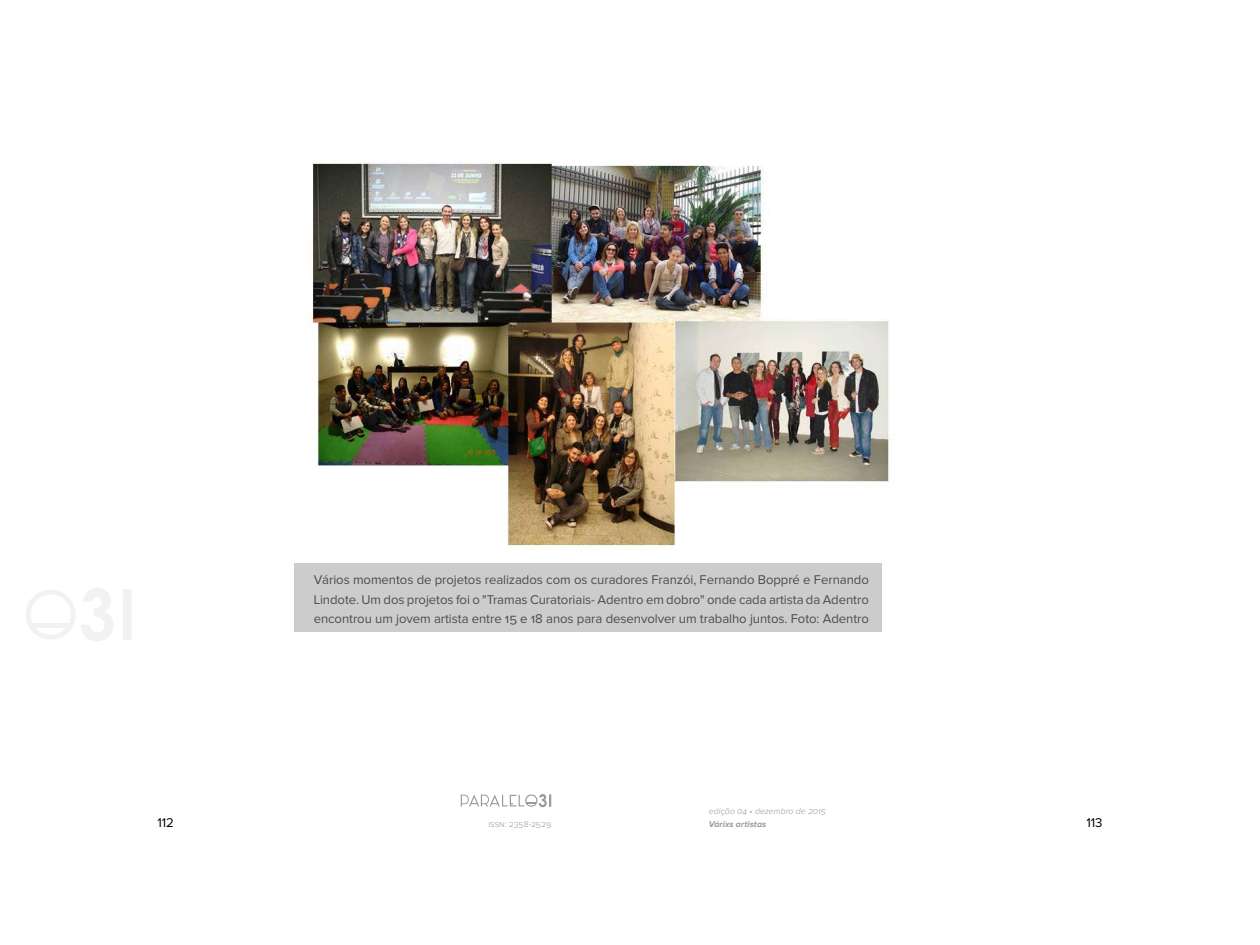
<style>
.page{position:relative;width:1260px;height:945px;background:#fff}
.page>*{position:absolute;margin:0;border:0;box-sizing:border-box;transform-origin:0 0}
.t1{font:13.12px/19.7px "Proxima Nova";letter-spacing:-.005em;color:#4d4d4d;text-align:justify}
.t2{font:13.12px "Proxima Nova";color:#000}
.t3{font:italic 300 8.75px "Proxima Nova";color:#999}
.t4{font:300 8.75px "Proxima Nova";letter-spacing:.005em;color:#999}
.t5{font:italic 700 8.75px "Proxima Nova";letter-spacing:.005em;color:#999}
</style>
<div class="page">
<svg style="left:123px;top:589px;width:8px;height:51px"></svg>
<svg style="left:26px;top:588px;width:87px;height:53px"></svg>
<svg style="left:461px;top:794px;width:90px;height:13px"></svg>
<img style="left:311px;top:161px;width:579px;height:387px">
<div style="left:294px;top:563px;width:588px;height:69px;background:#ccc"></div>
<p class="t2" style="left:158px;top:817px;width:18px">112</p>
<p class="t1" style="left:314px;top:570px;width:557px">Vários momentos de projetos realizados com os curadores Franzói, Fernando Boppré e Fernando Lindote. Um dos projetos foi o "Tramas Curatoriais- Adentro em dobro" onde cada artista da Adentro encontrou um jovem artista entre 15 e 18 anos para desenvolver um trabalho juntos. Foto: Adentro</p>
<p class="t3" style="left:709px;top:807px;width:119px">edição 04 • dezembro de 2015</p>
<p class="t4" style="left:488px;top:820px;width:64px">issn: 2358-2529</p>
<p class="t5" style="left:709px;top:820px;width:59px">Várixs artistas</p>
<p class="t2" style="left:1086px;top:817px;width:18px">113</p>
</div>
